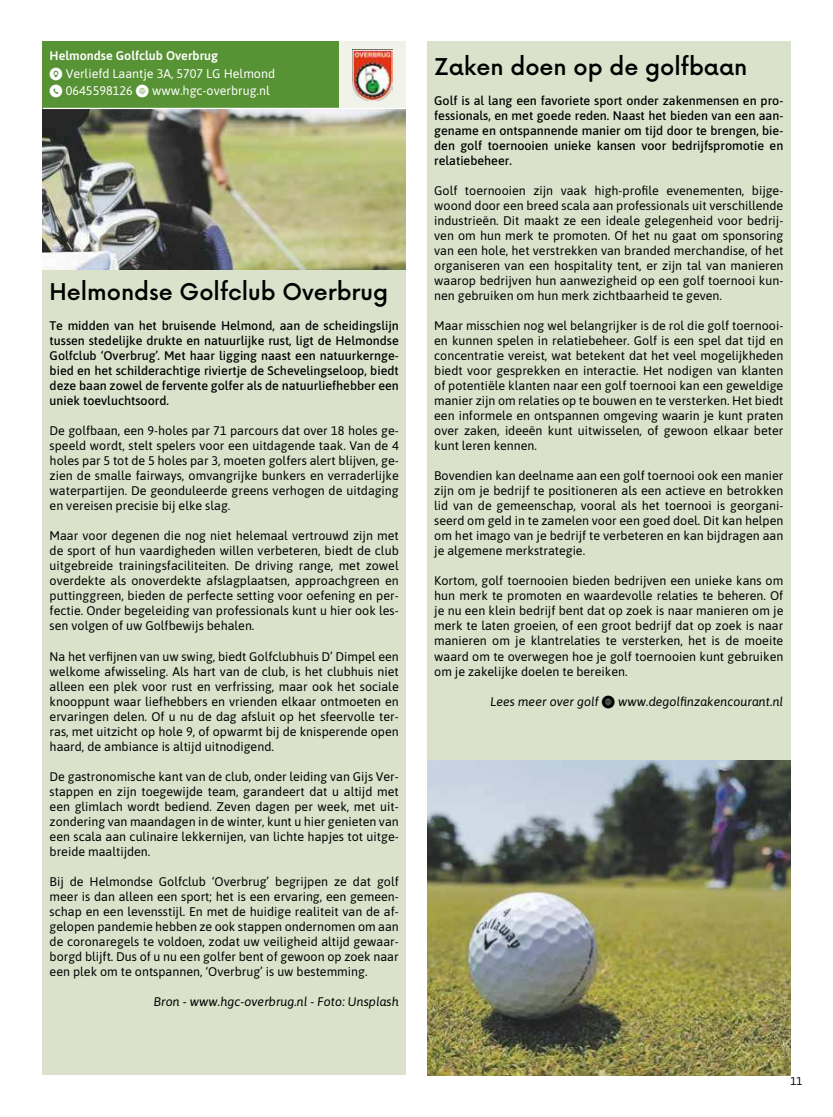
<style>
.page{position:relative;width:833px;height:1117px;background:#fff}
.page>*{position:absolute;margin:0;border:0;box-sizing:border-box;transform-origin:0 0}
.t1{font:500 28.12px "Now";color:#000}
.t2{font:12.5px/15px "Asap";color:#000;text-align:justify}
.t3{font:500 12.5px/15px "Asap";color:#000;text-align:justify}
.t4{font:12.5px/17.5px "Asap";color:#fff}
.t5{font:italic 12.5px "Asap";color:#000}
.t6{font:11.25px "Asap";color:#000}
.s1{font-weight:600}
.s2{font-family:"Social Media Circled"}
.s3{font-family:"Social Media Circled";font-style:normal}
</style>
<div class="page">
<div style="left:427px;top:42px;width:363px;height:718px;background:#dbe2cb"></div>
<div style="left:43px;top:158px;width:363px;height:917px;background:#dbe2cb"></div>
<div style="left:43px;top:42px;width:363px;height:32px;background:#579234"></div>
<div style="left:43px;top:59px;width:363px;height:32px;background:#579234"></div>
<div style="left:43px;top:77px;width:363px;height:32px;background:#579234"></div>
<img style="left:43px;top:109px;width:363px;height:160px">
<img style="left:427px;top:760px;width:363px;height:315px">
<div style="left:339px;top:42px;width:67px;height:66px;background:#f1f3eb"></div>
<hr style="left:43px;top:108px;width:363px;height:1px;background:#fff">
<img style="left:352px;top:50px;width:41px;height:50px">
<p class="t4" style="left:50px;top:47px;width:227px"><span class="s1">Helmondse Golfclub Overbrug<br></span><span class="s2">9</span> Verliefd Laantje 3A, 5707 LG Helmond <span class="s2">m</span> 0645598126 <span class="s2">K</span> www.hgc-overbrug.nl</p>
<h1 class="t1" style="left:50px;top:280px;width:340px">Helmondse Golfclub Overbrug</h1>
<p class="t3" style="left:50px;top:319px;width:351px">Te midden van het bruisende Helmond, aan de scheidingslijn tussen stedelijke drukte en natuurlijke rust, ligt de Helmondse Golfclub ‘Overbrug’. Met haar ligging naast een natuurkernge&shy;bied en het schilderachtige riviertje de Schevelingseloop, biedt deze baan zowel de fervente golfer als de natuurliefhebber een uniek toevluchtsoord.</p>
<p class="t2" style="left:50px;top:422px;width:351px">De golfbaan, een 9-holes par 71 parcours dat over 18 holes ge&shy;speeld wordt, stelt spelers voor een uitdagende taak. Van de 4 holes par 5 tot de 5 holes par 3, moeten golfers alert blijven, ge&shy;zien de smalle fairways, omvangrijke bunkers en verraderlijke waterpartijen. De geonduleerde greens verhogen de uitdaging en vereisen precisie bij elke slag.</p>
<p class="t2" style="left:50px;top:529px;width:351px">Maar voor degenen die nog niet helemaal vertrouwd zijn met de sport of hun vaardigheden willen verbeteren, biedt de club uitgebreide trainingsfaciliteiten. De driving range, met zowel overdekte als onoverdekte afslagplaatsen, approachgreen en puttinggreen, bieden de perfecte setting voor oefening en per&shy;fectie. Onder begeleiding van professionals kunt u hier ook les&shy;sen volgen of uw Golfbewijs behalen.</p>
<p class="t2" style="left:50px;top:647px;width:351px">Na het ver昀椀jnen van uw swing, biedt Golfclubhuis D’ Dimpel een welkome afwisseling. Als hart van de club, is het clubhuis niet alleen een plek voor rust en verfrissing, maar ook het sociale knooppunt waar liefhebbers en vrienden elkaar ontmoeten en ervaringen delen. Of u nu de dag afsluit op het sfeervolle ter&shy;ras, met uitzicht op hole 9, of opwarmt bij de knisperende open haard, de ambiance is altijd uitnodigend.</p>
<p class="t2" style="left:50px;top:767px;width:351px">De gastronomische kant van de club, onder leiding van Gijs Ver&shy;stappen en zijn toegewijde team, garandeert dat u altijd met een glimlach wordt bediend. Zeven dagen per week, met uit&shy;zondering van maandagen in de winter, kunt u hier genieten van een scala aan culinaire lekkernijen, van lichte hapjes tot uitge&shy;breide maaltijden.</p>
<p class="t2" style="left:50px;top:874px;width:351px">Bij de Helmondse Golfclub ‘Overbrug’ begrijpen ze dat golf meer is dan alleen een sport; het is een ervaring, een gemeen&shy;schap en een levensstijl. En met de huidige realiteit van de af&shy;gelopen pandemie hebben ze ook stappen ondernomen om aan de coronaregels te voldoen, zodat uw veiligheid altijd gewaar&shy;borgd blijft. Dus of u nu een golfer bent of gewoon op zoek naar een plek om te ontspannen, ‘Overbrug’ is uw bestemming.</p>
<p class="t5" style="left:154px;top:996px;width:246px">Bron - www.hgc-overbrug.nl - Foto: Unsplash</p>
<h1 class="t1" style="left:434px;top:55px;width:315px">Zaken doen op de golfbaan</h1>
<p class="t3" style="left:434px;top:94px;width:351px">Golf is al lang een favoriete sport onder zakenmensen en pro&shy;fessionals, en met goede reden. Naast het bieden van een aan&shy;gename en ontspannende manier om tijd door te brengen, bie&shy;den golf toernooien unieke kansen voor bedrijfspromotie en relatiebeheer.</p>
<p class="t2" style="left:434px;top:182px;width:351px">Golf toernooien zijn vaak high-pro昀椀le evenementen, bijge&shy;woond door een breed scala aan professionals uit verschillende industrieën. Dit maakt ze een ideale gelegenheid voor bedrij&shy;ven om hun merk te promoten. Of het nu gaat om sponsoring van een hole, het verstrekken van branded merchandise, of het organiseren van een hospitality tent, er zijn tal van manieren waarop bedrijven hun aanwezigheid op een golf toernooi kun&shy;nen gebruiken om hun merk zichtbaarheid te geven.</p>
<p class="t2" style="left:434px;top:319px;width:351px">Maar misschien nog wel belangrijker is de rol die golf toernooi&shy;en kunnen spelen in relatiebeheer. Golf is een spel dat tijd en concentratie vereist, wat betekent dat het veel mogelijkheden biedt voor gesprekken en interactie. Het nodigen van klanten of potentiële klanten naar een golf toernooi kan een geweldige manier zijn om relaties op te bouwen en te versterken. Het biedt een informele en ontspannen omgeving waarin je kunt praten over zaken, ideeën kunt uitwisselen, of gewoon elkaar beter kunt leren kennen.</p>
<p class="t2" style="left:434px;top:469px;width:351px">Bovendien kan deelname aan een golf toernooi ook een manier zijn om je bedrijf te positioneren als een actieve en betrokken lid van de gemeenschap, vooral als het toernooi is georgani&shy;seerd om geld in te zamelen voor een goed doel. Dit kan helpen om het imago van je bedrijf te verbeteren en kan bijdragen aan je algemene merkstrategie.</p>
<p class="t2" style="left:434px;top:572px;width:351px">Kortom, golf toernooien bieden bedrijven een unieke kans om hun merk te promoten en waardevolle relaties te beheren. Of je nu een klein bedrijf bent dat op zoek is naar manieren om je merk te laten groeien, of een groot bedrijf dat op zoek is naar manieren om je klantrelaties te versterken, het is de moeite waard om te overwegen hoe je golf toernooien kunt gebruiken om je zakelijke doelen te bereiken.</p>
<p class="t5" style="left:490px;top:696px;width:294px">Lees meer over golf <span class="s3">K</span> www.degol昀椀nzakencourant.nl</p>
<p class="t6" style="left:790px;top:1076px;width:14px">11</p>
</div>
